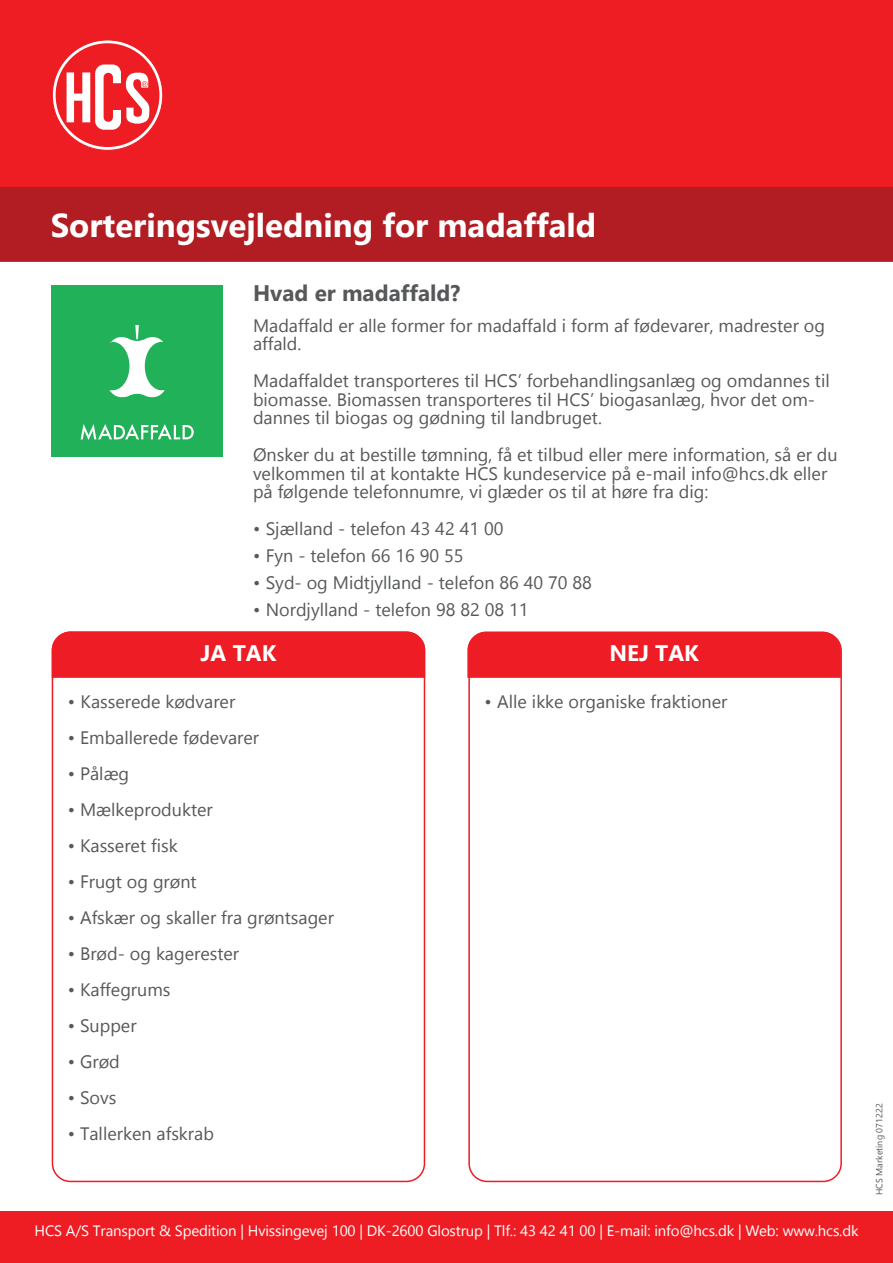
<style>
.page{position:relative;width:893px;height:1263px;background:#fff}
.page>*{position:absolute;margin:0;border:0;box-sizing:border-box;transform-origin:0 0}
.Grundlæggende_afsnit{font:700 33px "Gadugi";color:#fff}
.Grundlæggende_afsnit-2{font:700 22.5px "Gadugi";color:#57585a}
.Grundlæggende_afsnit-3{font:700 22.5px "Gadugi";color:#fff}
.Grundlæggende_afsnit-4{font:18px/18.5px "Gadugi";color:#57585a}
.Grundlæggende_afsnit-5{font:15px "Gadugi";letter-spacing:-.01em;color:#fff}
.Grundlæggende_afsnit-6{font:9px "Gadugi";color:#57585a}
</style>
<div class="page">
<div style="left:0;top:0;width:893px;height:261px;background:#ee1d23"></div>
<svg style="left:52px;top:40px;width:111px;height:111px"></svg>
<div style="left:0;top:187px;width:893px;height:74px;background:#b11d22"></div>
<div style="left:0;top:1212px;width:893px;height:51px;background:#ee1d23"></div>
<div style="left:51px;top:285px;width:172px;height:172px;background:#21b259"></div>
<svg style="left:81px;top:424px;width:113px;height:16px"></svg>
<svg style="left:109px;top:325px;width:56px;height:72px"></svg>
<svg style="left:51px;top:631px;width:375px;height:48px;background:#ee252d"></svg>
<svg style="left:467px;top:631px;width:375px;height:48px;background:#ee262e"></svg>
<p class="Grundlæggende_afsnit" style="left:51px;top:205px;width:547px">Sorteringsvejledning for madaffald</p>
<p class="Grundlæggende_afsnit-2" style="left:253px;top:280px;width:209px">Hvad er madaffald?</p>
<p class="Grundlæggende_afsnit-4" style="left:253px;top:316px;width:574px">Madaffald er alle former for madaffald i form af fødevarer, madrester og affald.</p>
<p class="Grundlæggende_afsnit-4" style="left:253px;top:372px;width:578px">Madaffaldet transporteres til HCS’ forbehandlingsanlæg og omdannes til biomasse. Biomassen transporteres til HCS’ biogasanlæg, hvor det om&shy;dannes til biogas og gødning til landbruget.</p>
<p class="Grundlæggende_afsnit-4" style="left:253px;top:445px;width:586px">Ønsker du at bestille tømning, få et tilbud eller mere information, så er du velkommen til at kontakte HCS kundeservice på e-mail info@hcs.dk eller på følgende telefonnumre, vi glæder os til at høre fra dig:</p>
<p class="Grundlæggende_afsnit-4" style="left:253px;top:519px;width:252px">• Sjælland - telefon 43 42 41 00</p>
<p class="Grundlæggende_afsnit-4" style="left:253px;top:546px;width:212px">• Fyn - telefon 66 16 90 55</p>
<p class="Grundlæggende_afsnit-4" style="left:253px;top:573px;width:340px">• Syd- og Midtjylland - telefon 86 40 70 88</p>
<p class="Grundlæggende_afsnit-4" style="left:253px;top:600px;width:277px">• Nordjylland - telefon 98 82 08 11</p>
<p class="Grundlæggende_afsnit-3" style="left:201px;top:640px;width:77px">JA TAK</p>
<p class="Grundlæggende_afsnit-3" style="left:609px;top:640px;width:91px">NEJ TAK</p>
<p class="Grundlæggende_afsnit-4" style="left:68px;top:692px;width:169px">• Kasserede kødvarer</p>
<p class="Grundlæggende_afsnit-4" style="left:68px;top:728px;width:193px">• Emballerede fødevarer</p>
<p class="Grundlæggende_afsnit-4" style="left:68px;top:764px;width:63px">• Pålæg</p>
<p class="Grundlæggende_afsnit-4" style="left:68px;top:800px;width:147px">• Mælkeprodukter</p>
<p class="Grundlæggende_afsnit-4" style="left:68px;top:836px;width:111px">• Kasseret fisk</p>
<p class="Grundlæggende_afsnit-4" style="left:68px;top:872px;width:130px">• Frugt og grønt</p>
<p class="Grundlæggende_afsnit-4" style="left:68px;top:908px;width:268px">• Afskær og skaller fra grøntsager</p>
<p class="Grundlæggende_afsnit-4" style="left:68px;top:944px;width:173px">• Brød- og kagerester</p>
<p class="Grundlæggende_afsnit-4" style="left:68px;top:980px;width:104px">• Kaffegrums</p>
<p class="Grundlæggende_afsnit-4" style="left:68px;top:1016px;width:70px">• Supper</p>
<p class="Grundlæggende_afsnit-4" style="left:68px;top:1052px;width:54px">• Grød</p>
<p class="Grundlæggende_afsnit-4" style="left:68px;top:1088px;width:50px">• Sovs</p>
<p class="Grundlæggende_afsnit-4" style="left:68px;top:1124px;width:148px">• Tallerken afskrab</p>
<p class="Grundlæggende_afsnit-4" style="left:485px;top:692px;width:244px">• Alle ikke organiske fraktioner</p>
<p class="Grundlæggende_afsnit-5" style="left:35px;top:1222px;width:825px">HCS A/S Transport &amp; Spedition | Hvissingevej 100 | DK-2600 Glostrup | Tlf.: 43 42 41 00 | E-mail: info@hcs.dk | Web: www.hcs.dk</p>
<p class="Grundlæggende_afsnit-6" style="left:874px;top:1195px;width:93px;rotate:-90deg">HCS Marketing 071222</p>
</div>
